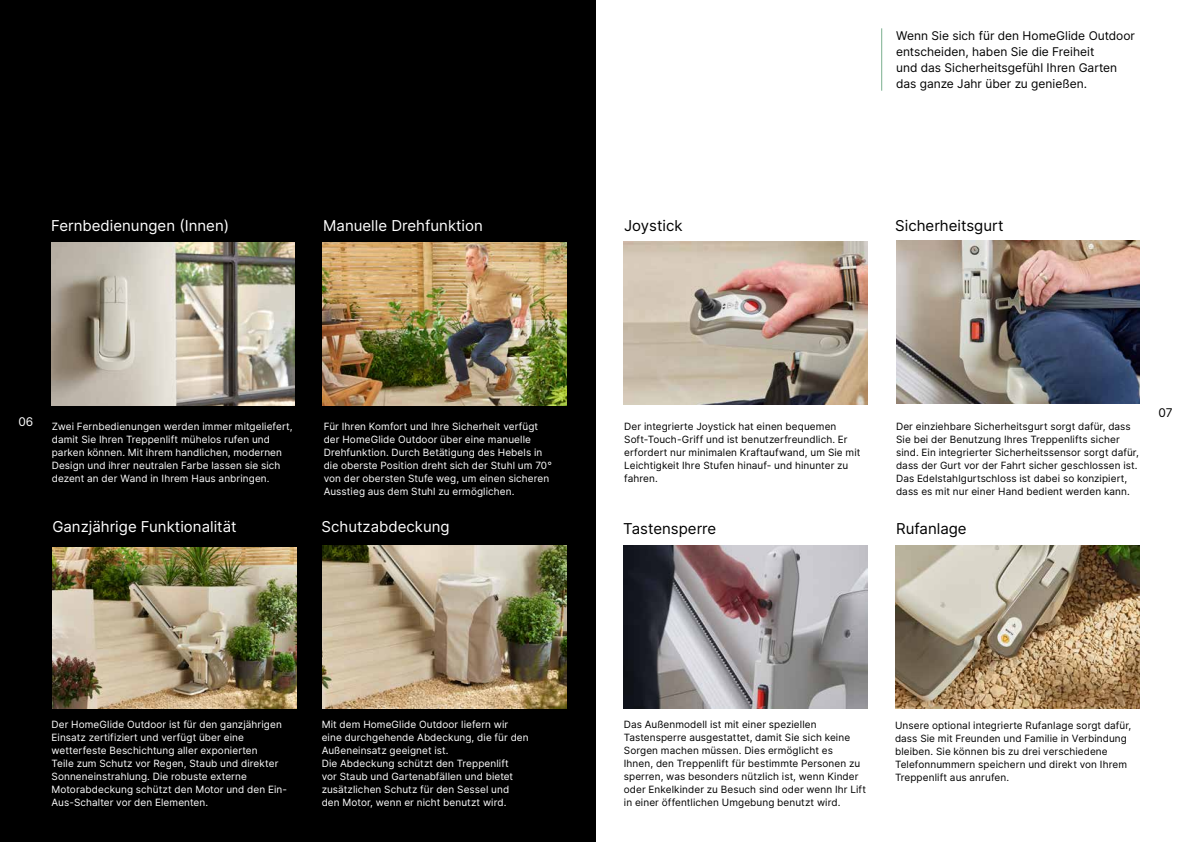
<style>
.page{position:relative;width:1191px;height:842px;background:#fff}
.page>*{position:absolute;margin:0;border:0;box-sizing:border-box;transform-origin:0 0}
.t1{font:15px "Inter";color:#fff}
.t2{font:15px "Inter";color:#000}
.t3{font:12px/16px "Inter";color:#000}
.t4{font:12px "Inter";color:#fff}
.t5{font:10px/13px "Inter";letter-spacing:.01em;color:#fff}
.t6{font:10px/13px "Inter";letter-spacing:.01em;color:#000}
</style>
<div class="page">
<div style="left:0;top:0;width:595px;height:842px;background:#000"></div>
<img style="left:322px;top:243px;width:244px;height:162px">
<img style="left:896px;top:241px;width:244px;height:162px">
<img style="left:624px;top:242px;width:243px;height:162px">
<img style="left:895px;top:546px;width:244px;height:162px">
<img style="left:52px;top:547px;width:244px;height:161px">
<img style="left:623px;top:546px;width:244px;height:162px">
<img style="left:51px;top:243px;width:243px;height:162px">
<img style="left:322px;top:546px;width:244px;height:162px">
<hr style="left:881px;top:28px;width:1px;height:63px;background:#7aaf8f">
<h1 class="t1" style="left:51px;top:214px;width:179px">Fernbedienungen (Innen)</h1>
<h1 class="t1" style="left:323px;top:214px;width:161px">Manuelle Drehfunktion</h1>
<p class="t4" style="left:18px;top:413px;width:16px">06</p>
<p class="t5" style="left:52px;top:419px;width:242px">Zwei Fernbedienungen werden immer mitgeliefert, damit Sie Ihren Treppenlift mühelos rufen und parken können. Mit ihrem handlichen, modernen Design und ihrer neutralen Farbe lassen sie sich dezent an der Wand in Ihrem Haus anbringen.</p>
<p class="t5" style="left:324px;top:420px;width:230px">Für Ihren Komfort und Ihre Sicherheit verfügt der HomeGlide Outdoor über eine manuelle Drehfunktion. Durch Betätigung des Hebels in die oberste Position dreht sich der Stuhl um 70° von der obersten Stufe weg, um einen sicheren Ausstieg aus dem Stuhl zu ermöglichen.</p>
<h1 class="t1" style="left:52px;top:516px;width:186px">Ganzjährige Funktionalität</h1>
<h1 class="t1" style="left:321px;top:516px;width:130px">Schutzabdeckung</h1>
<h1 class="t2" style="left:624px;top:214px;width:60px">Joystick</h1>
<p class="t3" style="left:896px;top:27px;width:240px">Wenn Sie sich für den HomeGlide Outdoor entscheiden, haben Sie die Freiheit<br>und das Sicherheitsgefühl Ihren Garten das ganze Jahr über zu genießen.</p>
<h1 class="t2" style="left:895px;top:214px;width:110px">Sicherheitsgurt</h1>
<p class="t6" style="left:624px;top:419px;width:238px">Der integrierte Joystick hat einen bequemen Soft-Touch-Griff und ist benutzerfreundlich. Er erfordert nur minimalen Kraftaufwand, um Sie mit Leichtigkeit Ihre Stufen hinauf- und hinunter zu fahren.</p>
<p class="t6" style="left:896px;top:419px;width:244px">Der einziehbare Sicherheitsgurt sorgt dafür, dass Sie bei der Benutzung Ihres Treppenlifts sicher sind. Ein integrierter Sicherheitssensor sorgt dafür, dass der Gurt vor der Fahrt sicher geschlossen ist.<br>Das Edelstahlgurtschloss ist dabei so konzipiert, dass es mit nur einer Hand bedient werden kann.</p>
<h1 class="t2" style="left:623px;top:518px;width:95px">Tastensperre</h1>
<h1 class="t2" style="left:896px;top:518px;width:72px">Rufanlage</h1>
<p class="t3" style="left:1158px;top:405px;width:16px">07</p>
<p class="t5" style="left:52px;top:718px;width:237px">Der HomeGlide Outdoor ist für den ganzjährigen Einsatz zertifiziert und verfügt über eine wetterfeste Beschichtung aller exponierten<br>Teile zum Schutz vor Regen, Staub und direkter Sonneneinstrahlung. Die robuste externe Motorabdeckung schützt den Motor und den Ein-Aus-Schalter vor den Elementen.</p>
<p class="t5" style="left:322px;top:717px;width:208px">Mit dem HomeGlide Outdoor liefern wir eine durchgehende Abdeckung, die für den Außeneinsatz geeignet ist.<br>Die Abdeckung schützt den Treppenlift<br>vor Staub und Gartenabfällen und bietet zusätzlichen Schutz für den Sessel und den Motor, wenn er nicht benutzt wird.</p>
<p class="t6" style="left:624px;top:718px;width:244px">Das Außenmodell ist mit einer speziellen Tastensperre ausgestattet, damit Sie sich keine Sorgen machen müssen. Dies ermöglicht es<br>Ihnen, den Treppenlift für bestimmte Personen zu sperren, was besonders nützlich ist, wenn Kinder oder Enkelkinder zu Besuch sind oder wenn Ihr Lift in einer öffentlichen Umgebung benutzt wird.</p>
<p class="t6" style="left:895px;top:718px;width:238px">Unsere optional integrierte Rufanlage sorgt dafür, dass Sie mit Freunden und Familie in Verbindung bleiben. Sie können bis zu drei verschiedene Telefonnummern speichern und direkt von Ihrem Treppenlift aus anrufen.</p>
</div>
